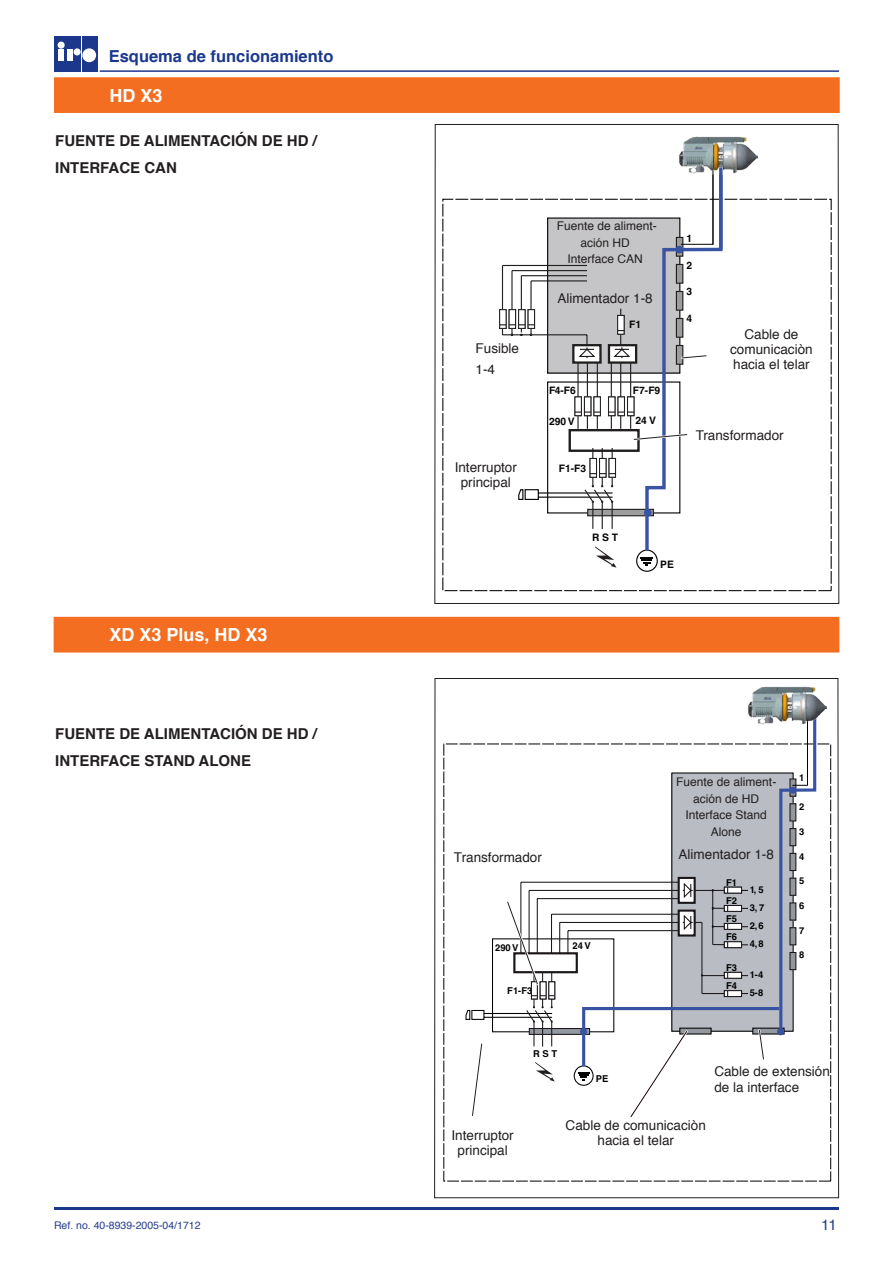
<style>
.page{position:relative;width:893px;height:1263px;background:#fff}
.page>*{position:absolute;margin:0;border:0;box-sizing:border-box;transform-origin:0 0}
.t1{font:700 18px "Helvetica";color:#fff}
.t2{font:700 16.5px "Helvetica";color:#1b388c}
.t3{font:700 15px/26.5px "Helvetica";color:#231f20}
.t4{font:15px "Helvetica";color:#253f8e}
.t5{font:13.5px/15px "Helvetica";color:#231f20;text-align:center}
.t6{font:12px/16.5px "Helvetica";color:#231f20;text-align:center}
.t7{font:10.5px "Helvetica";color:#253f8e}
.t8{font:700 10.2px "Helvetica";color:#050504}
.t9{font:700 9.45px/17.7px "Helvetica";color:#000}
</style>
<div class="page">
<div style="left:54px;top:36px;width:43px;height:36px;background:#1b388c"></div>
<hr style="left:81px;top:36px;width:1px;height:36px;background:#fff">
<div style="left:67px;top:49px;width:6px;height:12px;background:#fff"></div>
<div style="left:58px;top:42px;width:7px;height:7px;background:#fff;border-radius:50%"></div>
<div style="left:58px;top:49px;width:6px;height:12px;background:#fff"></div>
<div style="left:82px;top:48px;width:14px;height:14px;background:#fff;border-radius:50%"></div>
<div style="left:74px;top:48px;width:7px;height:7px;background:#fff;border-radius:50%"></div>
<hr style="left:54px;top:1208px;width:785px;height:2px;background:#1b388c">
<hr style="left:100px;top:70px;width:739px;height:2px;background:#1b388c">
<div style="left:54px;top:77px;width:786px;height:36px;background:#f36e21;border:2px solid #f36e21"></div>
<div style="left:54px;top:617px;width:785px;height:35px;background:#f36e21"></div>
<svg style="left:434px;top:124px;width:406px;height:480px"></svg>
<svg style="left:434px;top:678px;width:405px;height:520px"></svg>
<img style="left:679px;top:136px;width:78px;height:38px">
<svg style="left:498px;top:161px;width:226px;height:411px"></svg>
<img style="left:748px;top:687px;width:78px;height:38px">
<svg style="left:465px;top:713px;width:353px;height:409px"></svg>
<p class="t2" style="left:109px;top:43px;width:226px">Esquema de funcionamiento</p>
<h1 class="t1" style="left:109px;top:81px;width:55px">HD X3</h1>
<p class="t3" style="left:55px;top:128px;width:263px">FUENTE DE ALIMENTACIÓN DE HD /<br>INTERFACE CAN</p>
<h1 class="t1" style="left:109px;top:620px;width:160px">XD X3 Plus, HD X3</h1>
<p class="t3" style="left:55px;top:721px;width:263px">FUENTE DE ALIMENTACIÓN DE HD /<br>INTERFACE STAND ALONE</p>
<p class="t7" style="left:54px;top:1217px;width:148px">Ref. no. 40-8939-2005-04/1712</p>
<p class="t5" style="left:476px;top:338px;width:45px;line-height:21px;text-align:left">Fusible<br>1-4</p>
<p class="t5" style="left:455px;top:460px;width:64px">Interruptor principal</p>
<p class="t6" style="left:557px;top:218px;width:102px">Fuente de aliment&shy;ación HD<br>Interface CAN</p>
<p class="t5" style="left:557px;top:291px;width:97px">Alimentador 1-8</p>
<p class="t8" style="left:629px;top:315px;width:13px">F1</p>
<p class="t8" style="left:549px;top:381px;width:28px">F4-F6</p>
<p class="t8" style="left:633px;top:381px;width:29px">F7-F9</p>
<p class="t8" style="left:549px;top:412px;width:27px">290 V</p>
<p class="t8" style="left:636px;top:411px;width:22px">24 V</p>
<p class="t8" style="left:559px;top:459px;width:29px">F1-F3</p>
<p class="t8" style="left:686px;top:229px;width:7px">1</p>
<p class="t8" style="left:686px;top:256px;width:7px">2</p>
<p class="t8" style="left:686px;top:283px;width:7px">3</p>
<p class="t8" style="left:686px;top:310px;width:7px">4</p>
<p class="t5" style="left:730px;top:327px;width:84px">Cable de comunicaciòn hacia el telar</p>
<p class="t5" style="left:696px;top:428px;width:90px">Transformador</p>
<p class="t8" style="left:592px;top:528px;width:28px">R S T</p>
<p class="t8" style="left:660px;top:555px;width:15px">PE</p>
<p class="t5" style="left:454px;top:850px;width:90px">Transformador</p>
<p class="t9" style="left:495px;top:938px;width:25px">290 V</p>
<p class="t9" style="left:572px;top:936px;width:20px">24 V</p>
<p class="t9" style="left:507px;top:981px;width:27px">F1-F3</p>
<p class="t9" style="left:533px;top:1045px;width:26px">R S T</p>
<p class="t9" style="left:596px;top:1070px;width:14px">PE</p>
<p class="t6" style="left:676px;top:774px;width:102px">Fuente de aliment&shy;ación de HD<br>Interface Stand<br>Alone</p>
<p class="t5" style="left:679px;top:847px;width:97px">Alimentador 1-8</p>
<p class="t9" style="left:726px;top:873px;width:12px">F1</p>
<p class="t9" style="left:726px;top:891px;width:12px">F2</p>
<p class="t9" style="left:726px;top:909px;width:12px">F5</p>
<p class="t9" style="left:726px;top:927px;width:12px">F6</p>
<p class="t9" style="left:726px;top:958px;width:12px">F3</p>
<p class="t9" style="left:726px;top:976px;width:12px">F4</p>
<p class="t9" style="left:750px;top:880px;width:16px">1, 5<br>3, 7</p>
<p class="t9" style="left:750px;top:917px;width:16px">2, 6<br>4, 8</p>
<p class="t9" style="left:750px;top:965px;width:15px">1-4<br>5-8</p>
<p class="t9" style="left:799px;top:768px;width:7px">1</p>
<p class="t9" style="left:799px;top:797px;width:7px">2</p>
<p class="t9" style="left:799px;top:822px;width:7px">3</p>
<p class="t9" style="left:799px;top:847px;width:7px">4</p>
<p class="t9" style="left:799px;top:871px;width:7px">5</p>
<p class="t9" style="left:799px;top:896px;width:7px">6</p>
<p class="t9" style="left:799px;top:921px;width:7px">7</p>
<p class="t9" style="left:799px;top:946px;width:7px">8</p>
<p class="t5" style="left:714px;top:1063px;width:117px;line-height:16.5px;text-align:left">Cable de extensión de la interface</p>
<p class="t5" style="left:451px;top:1128px;width:64px">Interruptor principal</p>
<p class="t5" style="left:566px;top:1118px;width:142px">Cable de comunicaciòn hacia el telar</p>
<p class="t4" style="left:821px;top:1213px;width:17px">11</p>
</div>
